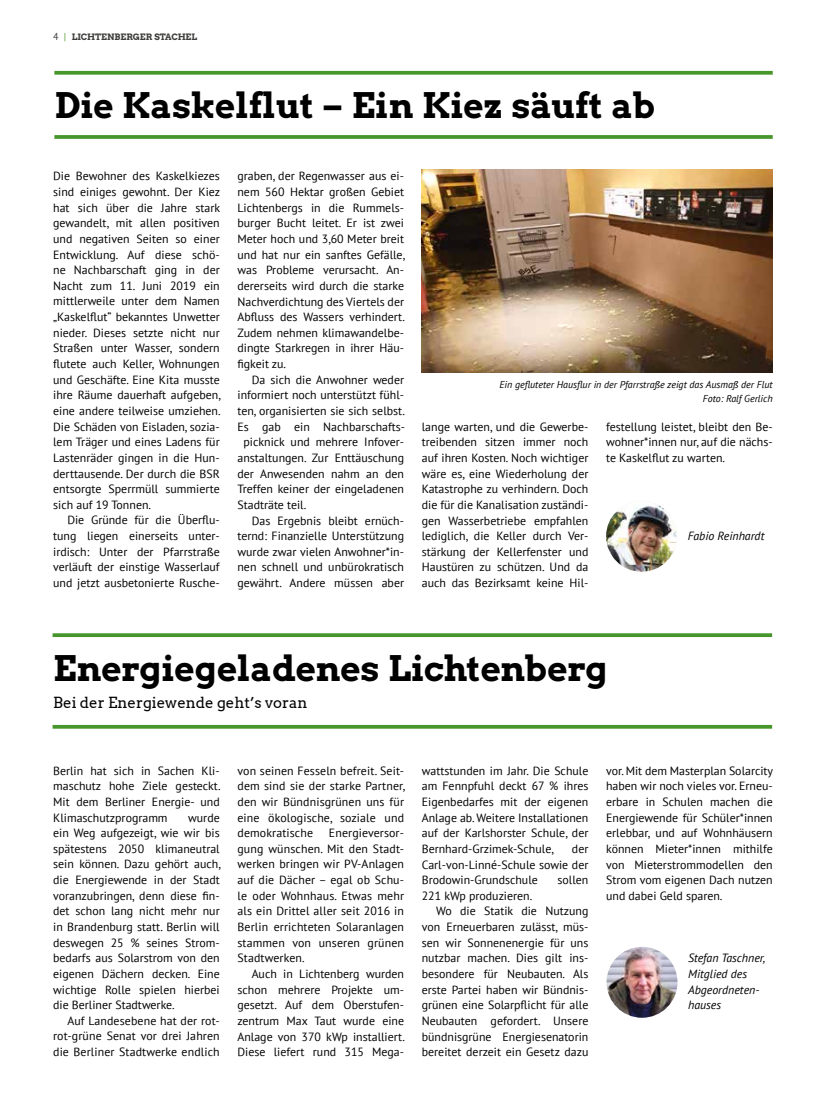
<style>
.page{position:relative;width:833px;height:1117px;background:#fff}
.page>*{position:absolute;margin:0;border:0;box-sizing:border-box;transform-origin:0 0}
.t1{font:35px "Arvo Gruen";color:#000}
.t2{font:15px "Arvo";color:#000}
.t3{font:11.88px/15.6px "PT Sans";color:#000;text-align:justify}
.t4{font:italic 11.88px/15.6px "PT Sans";color:#000}
.t5{font:italic 10px/13.8px "PT Sans";color:#000;text-align:right}
.t6{font:8.75px "Arvo Gruen";color:#3c3c3b}
.s1{font-family:"PT Sans";font-size:10px}
.s2{font-family:"PT Sans";font-size:10px;color:#5e9e3b}
</style>
<div class="page">
<svg style="left:54px;top:71px;width:718px;height:4px;background:#559e3c"></svg>
<svg style="left:54px;top:135px;width:718px;height:4px;background:#509c37"></svg>
<img style="left:606px;top:500px;width:71px;height:71px;border-radius:35px">
<img style="left:422px;top:169px;width:350px;height:203px">
<img style="left:606px;top:946px;width:71px;height:71px;border-radius:35px">
<svg style="left:53px;top:633px;width:719px;height:4px;background:#539d39"></svg>
<svg style="left:53px;top:724px;width:719px;height:4px;fill:#46962b"></svg>
<p class="t6" style="left:53px;top:31px;width:146px"><span class="s1">4</span> <span class="s2">|</span> LICHTENBERGER STACHEL</p>
<h1 class="t1" style="left:54px;top:81px;width:602px">Die Kaskelflut – Ein Kiez säuft ab</h1>
<p class="t3" style="left:53px;top:168px;width:169px">Die Bewohner des Kaskelkiezes sind einiges gewohnt. Der Kiez hat sich über die Jahre stark gewandelt, mit allen positiven und negativen Seiten so einer Entwicklung. Auf diese schö&shy;ne Nachbarschaft ging in der Nacht zum 11. Juni 2019 ein mittlerweile unter dem Namen „Kaskelflut“ bekanntes Unwetter nieder. Dieses setzte nicht nur Straßen unter Wasser, sondern flutete auch Keller, Wohnungen und Geschäfte. Eine Kita musste ihre Räume dauerhaft aufgeben, eine andere teilweise umziehen.<br>Die Schäden von Eisladen, sozia&shy;lem Träger und eines Ladens für Lastenräder gingen in die Hun&shy;derttausende. Der durch die BSR entsorgte Sperrmüll summierte sich auf 19 Tonnen.</p>
<p class="t3" style="left:53px;top:512px;width:168px;text-indent:14px">Die Gründe für die Überflu&shy;tung liegen einerseits unter&shy;irdisch: Unter der Pfarrstraße verläuft der einstige Wasserlauf und jetzt ausbetonierte Rusche-</p>
<p class="t3" style="left:237px;top:168px;width:169px">graben, der Regenwasser aus ei&shy;nem 560 Hektar großen Gebiet Lichtenbergs in die Rummels&shy;burger Bucht leitet. Er ist zwei Meter hoch und 3,60 Meter breit und hat nur ein sanftes Gefälle, was Probleme verursacht. An&shy;dererseits wird durch die starke Nachverdichtung des Viertels der Abfluss des Wassers verhindert.<br>Zudem nehmen klimawandelbe&shy;dingte Starkregen in ihrer Häu&shy;figkeit zu.</p>
<p class="t3" style="left:252px;top:371px;width:154px">Da sich die Anwohner weder</p>
<p class="t3" style="left:237px;top:387px;width:168px">informiert noch unterstützt fühl-</p>
<p class="t3" style="left:237px;top:402px;width:169px">ten, organisierten sie sich selbst.</p>
<p class="t3" style="left:237px;top:418px;width:169px">Es gab ein Nachbarschafts-</p>
<p class="t3" style="left:243px;top:434px;width:162px">picknick und mehrere Infover-</p>
<p class="t3" style="left:237px;top:449px;width:168px">anstaltungen. Zur Enttäuschung</p>
<p class="t3" style="left:237px;top:465px;width:168px">der Anwesenden nahm an den</p>
<p class="t3" style="left:237px;top:481px;width:168px">Treffen keiner der eingeladenen</p>
<p class="t3" style="left:237px;top:496px;width:70px">Stadträte teil.</p>
<p class="t3" style="left:252px;top:512px;width:154px">Das Ergebnis bleibt ernüch-</p>
<p class="t3" style="left:237px;top:527px;width:168px">ternd: Finanzielle Unterstützung</p>
<p class="t3" style="left:237px;top:543px;width:168px">wurde zwar vielen Anwohner*in-</p>
<p class="t3" style="left:237px;top:559px;width:168px">nen schnell und unbürokratisch</p>
<p class="t3" style="left:237px;top:574px;width:168px">gewährt. Andere müssen aber</p>
<p class="t5" style="left:499px;top:377px;width:275px">Ein gefluteter Hausflur in der Pfarrstraße zeigt das Ausmaß der Flut<br>Foto: Ralf Gerlich</p>
<p class="t3" style="left:422px;top:418px;width:168px">lange warten, und die Gewerbe&shy;treibenden sitzen immer noch auf ihren Kosten. Noch wichtiger wäre es, eine Wiederholung der Katastrophe zu verhindern. Doch die für die Kanalisation zuständi&shy;gen Wasserbetriebe empfahlen lediglich, die Keller durch Ver&shy;stärkung der Kellerfenster und Haustüren zu schützen. Und da auch das Bezirksamt keine Hil-</p>
<p class="t3" style="left:606px;top:418px;width:168px">festellung leistet, bleibt den Be&shy;wohner*innen nur, auf die nächs&shy;te Kaskelflut zu warten.</p>
<p class="t4" style="left:687px;top:528px;width:78px">Fabio Reinhardt</p>
<h1 class="t1" style="left:53px;top:643px;width:555px">Energiegeladenes Lichtenberg</h1>
<p class="t2" style="left:53px;top:693px;width:256px">Bei der Energiewende geht’s voran</p>
<p class="t3" style="left:53px;top:762px;width:169px">Berlin hat sich in Sachen Kli&shy;maschutz hohe Ziele gesteckt.<br>Mit dem Berliner Energie- und Klimaschutzprogramm</p>
<p class="t3" style="left:53px;top:809px;width:169px;text-indent:135px">wurde ein Weg aufgezeigt, wie wir bis spätestens 2050 klimaneutral sein können. Dazu gehört auch, die Energiewende in der Stadt voranzubringen, denn diese fin&shy;det schon lang nicht mehr nur in Brandenburg statt. Berlin will deswegen 25 % seines Strom&shy;bedarfs aus Solarstrom von den eigenen Dächern decken. Eine wichtige Rolle spielen hierbei die Berliner Stadtwerke.</p>
<p class="t3" style="left:53px;top:1012px;width:168px;text-indent:14px">Auf Landesebene hat der rot&shy;rot-grüne Senat vor drei Jahren die Berliner Stadtwerke endlich</p>
<p class="t3" style="left:237px;top:762px;width:169px">von seinen Fesseln befreit. Seit&shy;dem sind sie der starke Partner, den wir Bündnisgrünen uns für eine ökologische, soziale und demokratische</p>
<p class="t3" style="left:237px;top:824px;width:168px;text-indent:91px">Energieversor&shy;gung wünschen. Mit den Stadt&shy;werken bringen wir PV-Anlagen auf die Dächer – egal ob Schu&shy;le oder Wohnhaus. Etwas mehr als ein Drittel aller seit 2016 in Berlin errichteten Solaranlagen stammen von unseren grünen Stadtwerken.</p>
<p class="t3" style="left:237px;top:965px;width:169px;text-indent:14px">Auch in Lichtenberg wurden schon mehrere Projekte um&shy;gesetzt. Auf dem Oberstufen&shy;zentrum Max Taut wurde eine Anlage von 370 kWp installiert.<br>Diese liefert rund 315 Mega-</p>
<p class="t3" style="left:422px;top:762px;width:168px">wattstunden im Jahr. Die Schule am Fennpfuhl deckt 67 % ihres Eigenbedarfes mit der eigenen Anlage ab. Weitere Installationen auf der Karlshorster Schule, der Bernhard-Grzimek-Schule,</p>
<p class="t3" style="left:422px;top:840px;width:168px;text-indent:150px">der Carl-von-Linné-Schule sowie der Brodowin-Grundschule</p>
<p class="t3" style="left:557px;top:871px;width:32px">sollen</p>
<p class="t3" style="left:422px;top:887px;width:112px">221 kWp produzieren.</p>
<p class="t3" style="left:436px;top:902px;width:154px">Wo die Statik die Nutzung</p>
<p class="t3" style="left:422px;top:918px;width:168px">von Erneuerbaren zulässt, müs-</p>
<p class="t3" style="left:422px;top:934px;width:168px">sen wir Sonnenenergie für uns</p>
<p class="t3" style="left:422px;top:949px;width:168px">nutzbar machen. Dies gilt ins-</p>
<p class="t3" style="left:422px;top:965px;width:168px">besondere für Neubauten. Als</p>
<p class="t3" style="left:422px;top:981px;width:168px">erste Partei haben wir Bündnis-</p>
<p class="t3" style="left:422px;top:996px;width:168px">grünen eine Solarpflicht für alle</p>
<p class="t3" style="left:422px;top:1012px;width:168px">Neubauten gefordert. Unsere</p>
<p class="t3" style="left:422px;top:1027px;width:168px">bündnisgrüne Energiesenatorin</p>
<p class="t3" style="left:422px;top:1043px;width:168px">bereitet derzeit ein Gesetz dazu</p>
<p class="t3" style="left:606px;top:762px;width:168px">vor. Mit dem Masterplan Solarcity haben wir noch vieles vor. Erneu&shy;erbare in Schulen machen die Energiewende für Schüler*innen erlebbar, und auf Wohnhäusern können Mieter*innen mithilfe von Mieterstrommodellen den Strom vom eigenen Dach nutzen und dabei Geld sparen.</p>
<p class="t4" style="left:688px;top:949px;width:79px">Stefan Taschner,<br>Mitglied des<br>Abgeordneten&shy;hauses</p>
</div>
